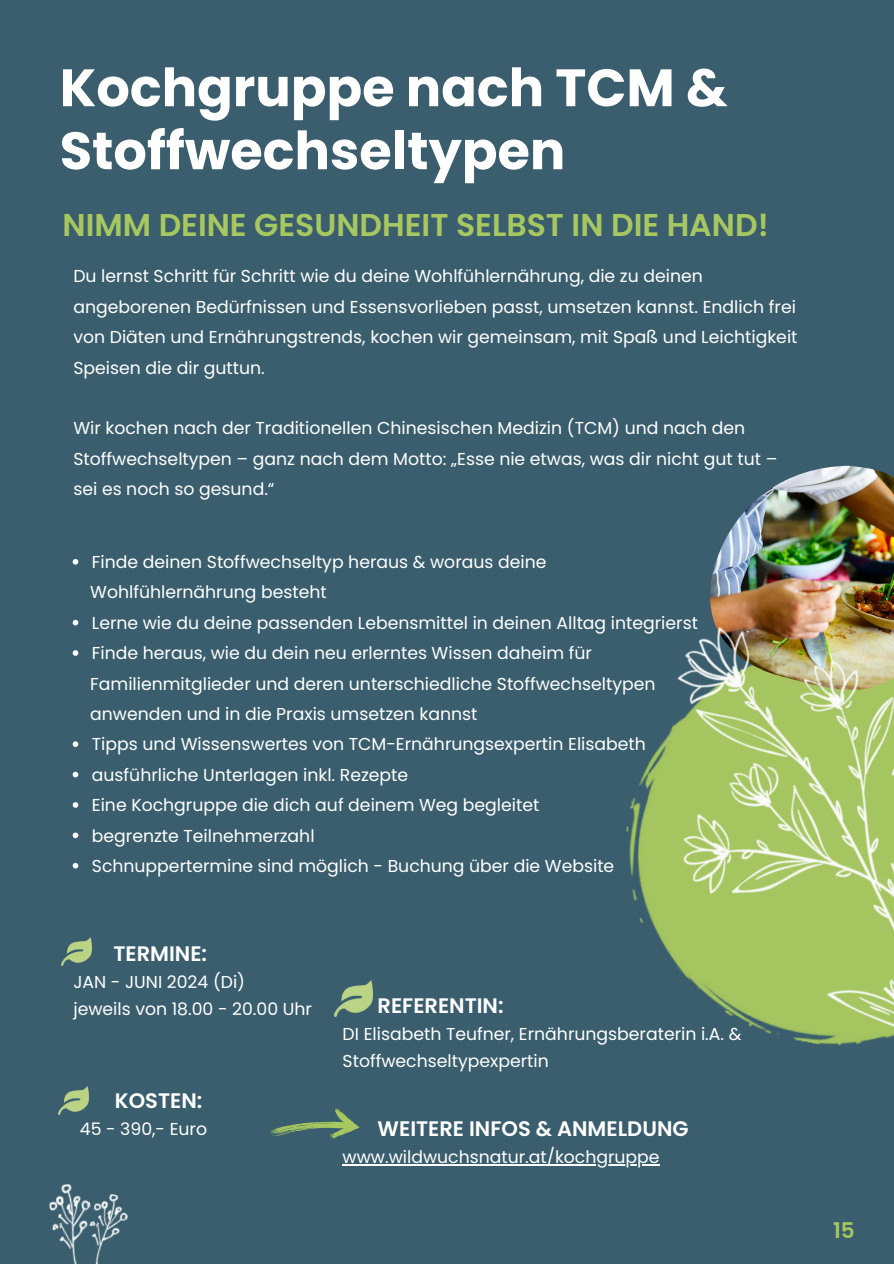
<style>
.page{position:relative;width:894px;height:1264px;background:#fff}
.page>*{position:absolute;margin:0;border:0;box-sizing:border-box;transform-origin:0 0}
.t1{font:700 52.5px/63px "Poppins";color:#fff}
.t2{font:600 31.5px "Poppins";color:#a7c760}
.t3{font:600 21.6px "Poppins";color:#a7c760}
.t4{font:600 21px "Poppins";color:#fff}
.t5{font:17.25px/30.3px "Poppins";color:#fff}
</style>
<div class="page">
<div style="left:0;top:0;width:893px;height:1263px;background:#3a5e6d"></div>
<svg style="left:73px;top:559px;width:5px;height:5px"></svg>
<svg style="left:73px;top:620px;width:5px;height:5px"></svg>
<svg style="left:73px;top:650px;width:5px;height:6px"></svg>
<svg style="left:73px;top:741px;width:5px;height:6px"></svg>
<svg style="left:73px;top:771px;width:5px;height:6px"></svg>
<svg style="left:73px;top:802px;width:5px;height:5px"></svg>
<svg style="left:73px;top:832px;width:5px;height:6px"></svg>
<svg style="left:73px;top:863px;width:5px;height:5px"></svg>
<img style="left:61px;top:937px;width:30px;height:28px">
<img style="left:58px;top:1086px;width:31px;height:28px">
<img style="left:334px;top:980px;width:38px;height:36px">
<img style="left:578px;top:465px;width:315px;height:701px">
<img style="left:99px;top:1193px;width:29px;height:62px">
<img style="left:49px;top:1184px;width:50px;height:79px">
<hr style="left:342px;top:1163px;width:317px;height:2px;background:#fff">
<svg style="left:267px;top:1108px;width:93px;height:58px"></svg>
<p class="t1" style="left:60px;top:56px;width:669px">Kochgruppe nach TCM &amp;<br>Stoffwechseltypen</p>
<p class="t2" style="left:62px;top:203px;width:707px">NIMM DEINE GESUNDHEIT SELBST IN DIE HAND!</p>
<p class="t5" style="left:73px;top:261px;width:725px">Du lernst Schritt für Schritt wie du deine Wohlfühlernährung, die zu deinen angeborenen Bedürfnissen und Essensvorlieben passt, umsetzen kannst. Endlich frei von Diäten und Ernährungstrends, kochen wir gemeinsam, mit Spaß und Leichtigkeit Speisen die dir guttun.</p>
<p class="t5" style="left:73px;top:413px;width:705px">Wir kochen nach der Traditionellen Chinesischen Medizin (TCM) und nach den<br>Stoffwechseltypen – ganz nach dem Motto: „Esse nie etwas, was dir nicht gut tut – sei es noch so gesund.“</p>
<h2 class="t5" style="left:92px;top:547px;width:456px">Finde deinen Stoffwechseltyp heraus &amp; woraus deine</h2>
<p class="t5" style="left:90px;top:577px;width:238px">Wohlfühlernährung besteht</p>
<p class="t5" style="left:92px;top:607px;width:607px">Lerne wie du deine passenden Lebensmittel in deinen Alltag integrierst</p>
<p class="t5" style="left:92px;top:638px;width:501px">Finde heraus, wie du dein neu erlerntes Wissen daheim für</p>
<p class="t5" style="left:90px;top:668px;width:566px">Familienmitglieder und deren unterschiedliche Stoffwechseltypen</p>
<p class="t5" style="left:90px;top:698px;width:388px">anwenden und in die Praxis umsetzen kannst</p>
<p class="t5" style="left:92px;top:729px;width:555px">Tipps und Wissenswertes von TCM-Ernährungsexpertin Elisabeth</p>
<p class="t5" style="left:92px;top:759px;width:318px">ausführliche Unterlagen inkl. Rezepte</p>
<p class="t5" style="left:92px;top:790px;width:449px">Eine Kochgruppe die dich auf deinem Weg begleitet</p>
<p class="t5" style="left:92px;top:820px;width:224px">begrenzte Teilnehmerzahl</p>
<p class="t5" style="left:92px;top:850px;width:524px">Schnuppertermine sind möglich - Buchung über die Website</p>
<p class="t4" style="left:113px;top:938px;width:95px">TERMINE:</p>
<p class="t5" style="left:73px;top:968px;width:240px;line-height:27px">JAN - JUNI 2024 (Di)<br>jeweils von 18.00 - 20.00 Uhr</p>
<p class="t4" style="left:115px;top:1085px;width:89px">KOSTEN:</p>
<p class="t5" style="left:80px;top:1113px;width:129px">45 - 390,- Euro</p>
<p class="t4" style="left:377px;top:990px;width:127px">REFERENTIN:</p>
<p class="t5" style="left:342px;top:1020px;width:400px;line-height:27px">DI Elisabeth Teufner, Ernährungsberaterin i.A. &amp;<br>Stoffwechseltypexpertin</p>
<p class="t4" style="left:377px;top:1113px;width:312px">WEITERE INFOS &amp; ANMELDUNG</p>
<p class="t5" style="left:342px;top:1141px;width:318px">www.wildwuchsnatur.at/kochgruppe</p>
<p class="t3" style="left:832px;top:1215px;width:23px">15</p>
</div>
